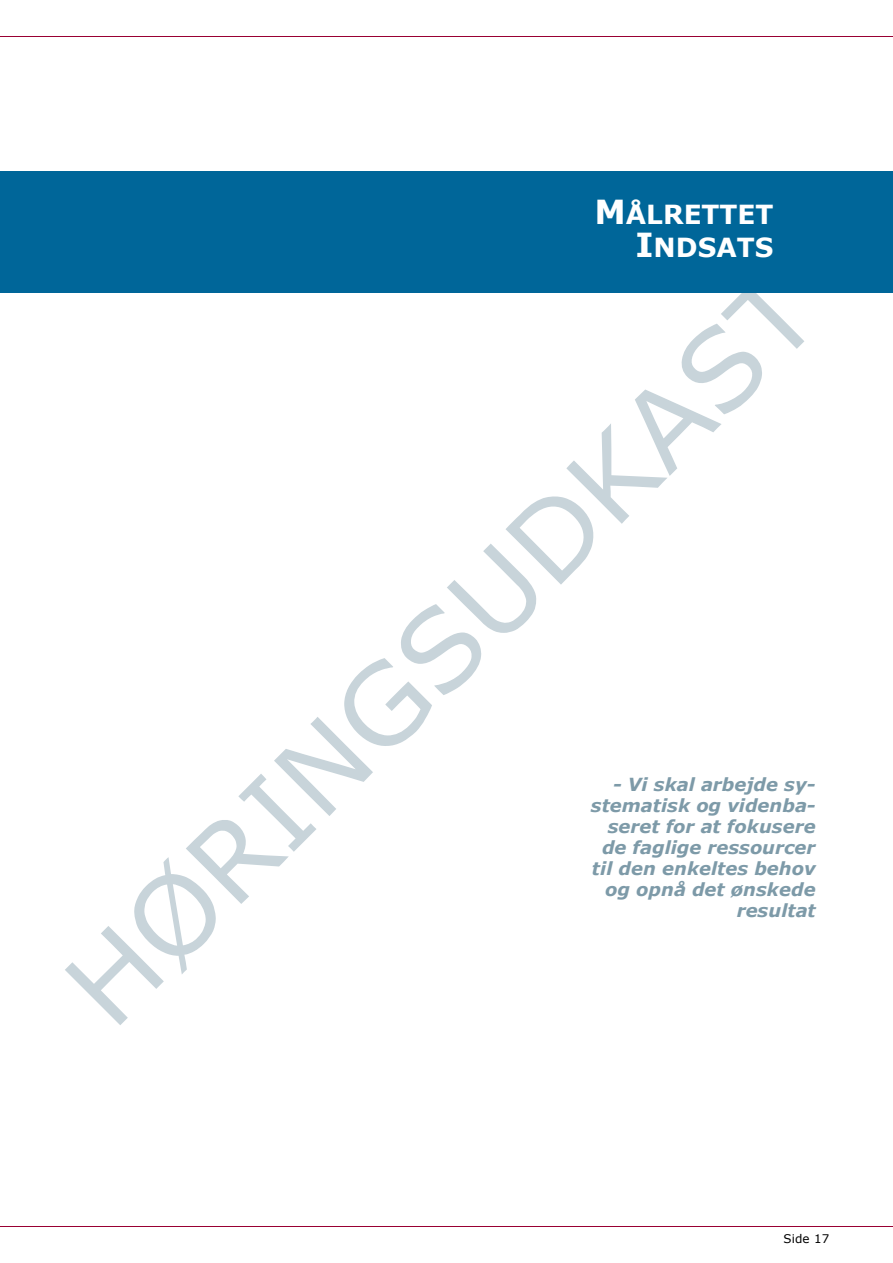
<style>
.page{position:relative;width:893px;height:1263px;background:#fff}
.page>*{position:absolute;margin:0;border:0;box-sizing:border-box;transform-origin:0 0}
.t1{font:700 26.25px/33.5px "Verdana";letter-spacing:.005em;color:#fff;text-align:right}
.t2{font:italic 700 18px/21px "Verdana";color:#7d9aa8;text-align:right}
.t3{font:11.85px "Verdana";letter-spacing:.005em;color:#000}
.s1{font-size:33.15px}
</style>
<div class="page">
<svg style="left:65px;top:292px;width:739px;height:733px"></svg>
<div style="left:0;top:171px;width:892px;height:121px;background:#069"></div>
<hr style="left:0;top:36px;width:892px;height:1px;background:#903">
<hr style="left:0;top:1226px;width:892px;height:1px;background:#903">
<p class="t1" style="left:594px;top:198px;width:180px"><span class="s1">M</span>ÅLRETTET<br><span class="s1">I</span>NDSATS</p>
<p class="t2" style="left:591px;top:775px;width:226px">- Vi skal arbejde sy&shy;stematisk og videnba&shy;seret for at fokusere de faglige ressourcer til den enkeltes behov og opnå det ønskede resultat</p>
<p class="t3" style="left:783px;top:1234px;width:47px">Side 17</p>
</div>
